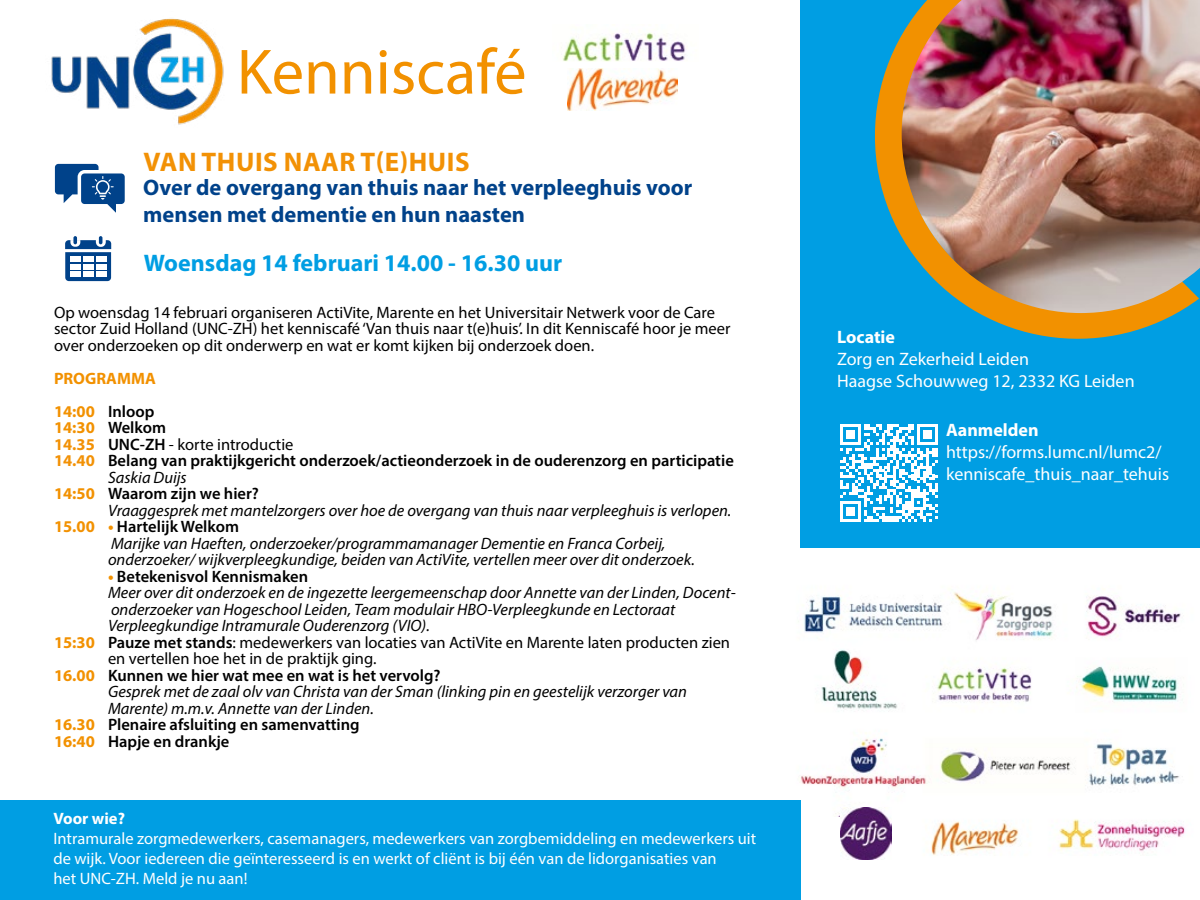
<style>
.page{position:relative;width:1200px;height:900px;background:#fff}
.page>*{position:absolute;margin:0;border:0;box-sizing:border-box;transform-origin:0 0}
.t1{font:64.5px "Myriad Pro";color:#f29100}
.t2{font:700 27px "Myriad Pro";letter-spacing:.02em;color:#f29105}
.t3{font:700 24px "Myriad Pro";color:#009ee3}
.t4{font:700 22.5px/27px "Myriad Pro";color:#00428a}
.t5{font:18px/21.6px "Myriad Pro";color:#fff}
.t6{font:700 18px "Myriad Pro";color:#fff}
.t7{font:italic 16.5px "Myriad Pro";color:#000}
.t8{font:16.5px/16.5px "Myriad Pro";color:#000}
.t9{font:600 16.5px "Myriad Pro";color:#000}
.t10{font:16.5px/19.8px "Myriad Pro";color:#fff}
.t11{font:700 16.5px/33px "Myriad Pro";color:#f29100}
.t12{font:700 16.5px "Myriad Pro";color:#fff}
.s1{font-weight:600;color:#000}
.s2{font-weight:700;color:#f29100}
.s3{font-weight:700;color:#f29105}
.s4{font-weight:600}
</style>
<div class="page">
<img style="left:798px;top:592px;width:387px;height:264px">
<div style="left:0;top:800px;width:801px;height:100px;background:#009ee3"></div>
<div style="left:801px;top:0;width:399px;height:548px;background:#009ee3"></div>
<svg style="left:875px;top:34px;width:302px;height:305px"></svg>
<img style="left:51px;top:18px;width:173px;height:107px">
<div style="left:807px;top:817px;width:96px;height:60px;background:#fff"></div>
<img style="left:841px;top:808px;width:51px;height:51px">
<svg style="left:840px;top:424px;width:97px;height:98px"></svg>
<img style="left:902px;top:0;width:298px;height:313px">
<img style="left:562px;top:32px;width:124px;height:30px">
<img style="left:567px;top:69px;width:111px;height:42px">
<svg style="left:65px;top:236px;width:46px;height:45px"></svg>
<svg style="left:55px;top:164px;width:70px;height:49px"></svg>
<h1 class="t1" style="left:237px;top:32px;width:291px">Kenniscafé</h1>
<h2 class="t2" style="left:144px;top:144px;width:328px">VAN THUIS NAAR T(E)HUIS</h2>
<h3 class="t4" style="left:143px;top:173px;width:551px">Over de overgang van thuis naar het verpleeghuis voor mensen met dementie en hun naasten</h3>
<h3 class="t3" style="left:144px;top:247px;width:420px">Woensdag 14 februari 14.00 - 16.30 uur</h3>
<p class="t8" style="left:54px;top:304px;width:678px">Op woensdag 14 februari organiseren ActiVite, Marente en het Universitair Netwerk voor de Care sector Zuid Holland (UNC-ZH) het kenniscafé ‘Van thuis naar t(e)huis’. In dit Kenniscafé hoor je meer over onderzoeken op dit onderwerp en wat er komt kijken bij onderzoek doen.</p>
<p class="t11" style="left:54px;top:361px;width:103px">PROGRAMMA<br>14:00 <span class="s1">Inloop</span></p>
<p class="t9" style="left:54px;top:417px;width:114px"><span class="s2">14:30</span> Welkom</p>
<p class="t8" style="left:54px;top:436px;width:241px"><span class="s3">14.35</span> <span class="s4">UNC-ZH</span> - korte introductie</p>
<p class="t9" style="left:54px;top:450px;width:681px"><span class="s3">14.40</span> Belang van praktijkgericht onderzoek/actieonderzoek in de ouderenzorg en participatie</p>
<p class="t7" style="left:108px;top:467px;width:80px">Saskia Duijs</p>
<p class="t9" style="left:54px;top:483px;width:207px"><span class="s2">14:50</span> Waarom zijn we hier?</p>
<p class="t7" style="left:108px;top:500px;width:625px">Vraaggesprek met mantelzorgers over hoe de overgang van thuis naar verpleeghuis is verlopen.</p>
<p class="t9" style="left:54px;top:516px;width:187px"><span class="s2">15.00 •</span> Hartelijk Welkom</p>
<p class="t7" style="left:111px;top:533px;width:556px">Marijke van Haeften, onderzoeker/programmamanager Dementie en Franca Corbeij,</p>
<p class="t7" style="left:108px;top:550px;width:588px">onderzoeker/ wijkverpleegkundige, beiden van ActiVite, vertellen meer over dit onderzoek.</p>
<p class="t9" style="left:108px;top:566px;width:202px"><span class="s2">•</span> Betekenisvol Kennismaken</p>
<p class="t7" style="left:108px;top:583px;width:629px">Meer over dit onderzoek en de ingezette leergemeenschap door Annette van der Linden, Docent-</p>
<p class="t7" style="left:111px;top:599px;width:566px">onderzoeker van Hogeschool Leiden, Team modulair HBO-Verpleegkunde en Lectoraat</p>
<p class="t7" style="left:108px;top:616px;width:323px">Verpleegkundige Intramurale Ouderenzorg (VIO).</p>
<p class="t8" style="left:54px;top:634px;width:678px"><span class="s2">15:30</span> <span class="s4">Pauze met stands</span>: medewerkers van locaties van ActiVite en Marente laten producten zien</p>
<p class="t8" style="left:108px;top:650px;width:270px">en vertellen hoe het in de praktijk ging.</p>
<p class="t9" style="left:54px;top:665px;width:388px"><span class="s2">16.00</span> Kunnen we hier wat mee en wat is het vervolg?</p>
<p class="t7" style="left:108px;top:682px;width:581px">Gesprek met de zaal olv van Christa van der Sman (linking pin en geestelijk verzorger van</p>
<p class="t7" style="left:108px;top:698px;width:267px">Marente) m.m.v. Annette van der Linden.</p>
<p class="t9" style="left:54px;top:714px;width:307px"><span class="s2">16.30</span> Plenaire afsluiting en samenvatting</p>
<p class="t9" style="left:54px;top:731px;width:177px"><span class="s2">16:40</span> Hapje en drankje</p>
<p class="t12" style="left:53px;top:808px;width:73px">Voor wie?</p>
<p class="t10" style="left:53px;top:828px;width:704px">Intramurale zorgmedewerkers, casemanagers, medewerkers van zorgbemiddeling en medewerkers uit de wijk. Voor iedereen die geïnteresseerd is en werkt of cliënt is bij één van de lidorganisaties van<br>het UNC-ZH. Meld je nu aan!</p>
<p class="t6" style="left:837px;top:326px;width:60px">Locatie</p>
<p class="t5" style="left:837px;top:348px;width:299px">Zorg en Zekerheid Leiden<br>Haagse Schouwweg 12, 2332 KG Leiden</p>
<p class="t6" style="left:946px;top:419px;width:94px">Aanmelden</p>
<p class="t5" style="left:946px;top:441px;width:225px">https://forms.lumc.nl/lumc2/ kenniscafe_thuis_naar_tehuis</p>
</div>
